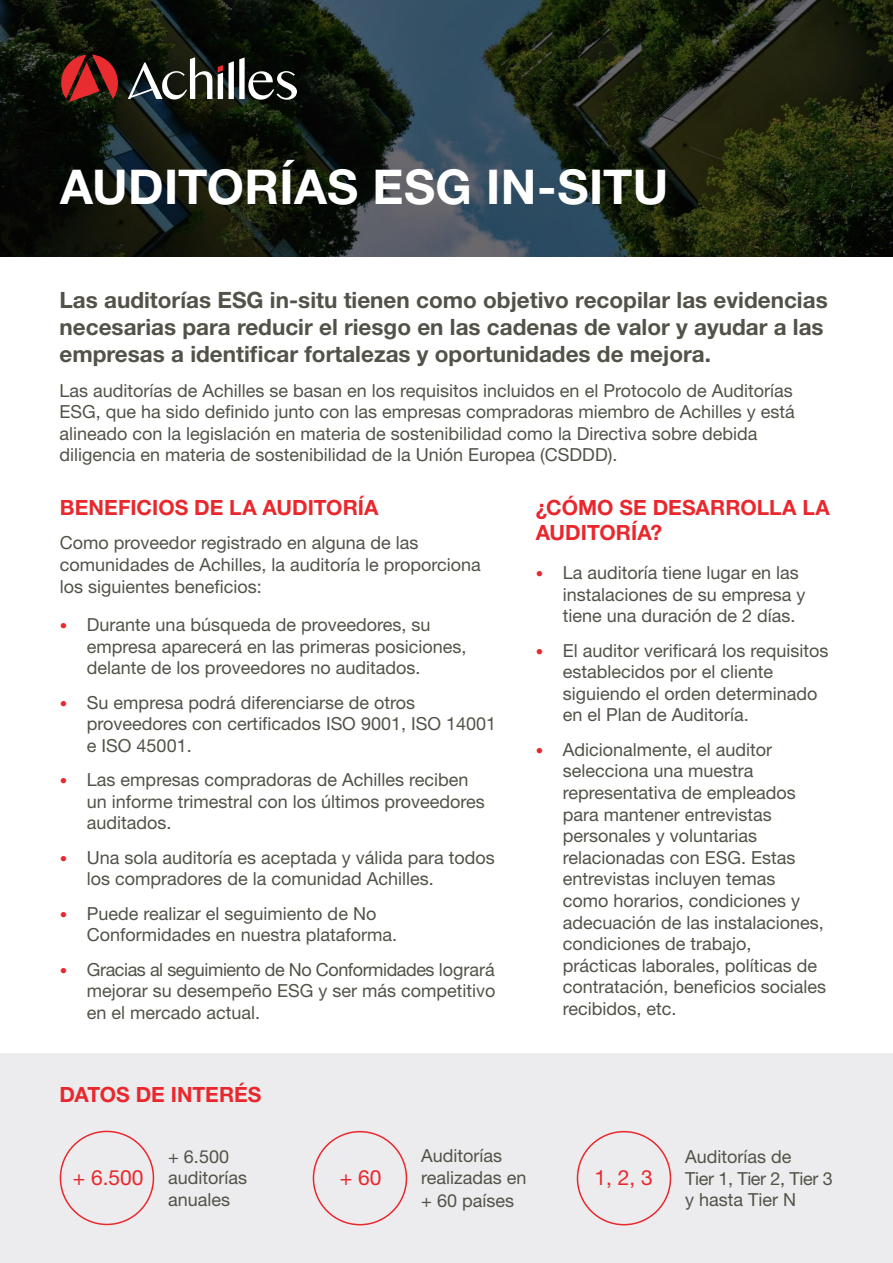
<style>
.page{position:relative;width:893px;height:1263px;background:#fff}
.page>*{position:absolute;margin:0;border:0;box-sizing:border-box;transform-origin:0 0}
.t1{font:700 48px "Helvetica Neue LT Std";letter-spacing:.005em;color:#fff}
.t2{font:700 22.5px/27px "Helvetica Neue LT Std";color:#535249}
.t3{font:700 21px/25.2px "Helvetica Neue LT Std";color:#e9282d}
.t4{font:21px "Helvetica Neue LT Std";color:#e9282d}
.t5{font:18px/21.6px "Helvetica Neue LT Std";color:#535249}
.s1{font-size:15px;color:#e9282d}
</style>
<div class="page">
<div style="left:0;top:1053px;width:893px;height:210px;background:#ececee"></div>
<img style="left:0;top:0;width:893px;height:256px">
<svg style="left:218px;top:57px;width:79px;height:43px"></svg>
<svg style="left:128px;top:57px;width:84px;height:42px"></svg>
<svg style="left:61px;top:55px;width:57px;height:47px;background:#86221e"></svg>
<div style="left:60px;top:1131px;width:94px;height:94px;border:2px solid #e9282d;border-radius:50%"></div>
<div style="left:313px;top:1131px;width:94px;height:94px;border:2px solid #e9282d;border-radius:50%"></div>
<div style="left:577px;top:1131px;width:94px;height:94px;border:2px solid #e9282d;border-radius:50%"></div>
<p class="t1" style="left:60px;top:157px;width:610px">AUDITORÍAS ESG IN-SITU</p>
<p class="t2" style="left:60px;top:286px;width:770px">Las auditorías ESG in-situ tienen como objetivo recopilar las evidencias necesarias para reducir el riesgo en las cadenas de valor y ayudar a las empresas a identificar fortalezas y oportunidades de mejora.</p>
<p class="t5" style="left:60px;top:379px;width:737px">Las auditorías de Achilles se basan en los requisitos incluidos en el Protocolo de Auditorías ESG, que ha sido definido junto con las empresas compradoras miembro de Achilles y está alineado con la legislación en materia de sostenibilidad como la Directiva sobre debida diligencia en materia de sostenibilidad de la Unión Europea (CSDDD).</p>
<p class="t3" style="left:60px;top:495px;width:320px">BENEFICIOS DE LA AUDITORÍA</p>
<p class="t5" style="left:60px;top:532px;width:422px">Como proveedor registrado en alguna de las comunidades de Achilles, la auditoría le proporciona los siguientes beneficios:</p>
<p class="t5" style="left:87px;top:614px;width:381px;text-indent:-27px"><span class="s1">•</span> Durante una búsqueda de proveedores, su empresa aparecerá en las primeras posiciones, delante de los proveedores no auditados.</p>
<p class="t5" style="left:87px;top:691px;width:411px;text-indent:-27px"><span class="s1">•</span> Su empresa podrá diferenciarse de otros proveedores con certificados ISO 9001, ISO 14001 e ISO 45001.</p>
<p class="t5" style="left:87px;top:769px;width:399px;text-indent:-27px"><span class="s1">•</span> Las empresas compradoras de Achilles reciben un informe trimestral con los últimos proveedores auditados.</p>
<p class="t5" style="left:87px;top:846px;width:409px;text-indent:-27px"><span class="s1">•</span> Una sola auditoría es aceptada y válida para todos los compradores de la comunidad Achilles.</p>
<p class="t5" style="left:87px;top:902px;width:312px;text-indent:-27px"><span class="s1">•</span> Puede realizar el seguimiento de No<br>Conformidades en nuestra plataforma.</p>
<p class="t5" style="left:87px;top:958px;width:410px;text-align:justify;text-indent:-27px"><span class="s1">•</span> Gracias al seguimiento de No Conformidades logrará mejorar su desempeño ESG y ser más competitivo en el mercado actual.</p>
<p class="t3" style="left:536px;top:495px;width:296px">¿CÓMO SE DESARROLLA LA<br>AUDITORÍA?</p>
<p class="t5" style="left:563px;top:561px;width:244px;text-indent:-27px"><span class="s1">•</span> La auditoría tiene lugar en las instalaciones de su empresa y tiene una duración de 2 días.</p>
<p class="t5" style="left:563px;top:639px;width:267px;text-indent:-27px"><span class="s1">•</span> El auditor verificará los requisitos establecidos por el cliente siguiendo el orden determinado en el Plan de Auditoría.</p>
<p class="t5" style="left:563px;top:738px;width:265px;text-indent:-27px"><span class="s1">•</span> Adicionalmente, el auditor selecciona una muestra representativa de empleados para mantener entrevistas personales y voluntarias relacionadas con ESG. Estas entrevistas incluyen temas<br>como horarios, condiciones y adecuación de las instalaciones, condiciones de trabajo, prácticas laborales, políticas de contratación, beneficios sociales recibidos, etc.</p>
<p class="t3" style="left:60px;top:1081px;width:204px">DATOS DE INTERÉS</p>
<p class="t4" style="left:73px;top:1165px;width:72px">+ 6.500</p>
<p class="t5" style="left:168px;top:1145px;width:81px">+ 6.500 auditorías anuales</p>
<p class="t4" style="left:340px;top:1165px;width:43px">+ 60</p>
<p class="t5" style="left:421px;top:1145px;width:107px">Auditorías realizadas en</p>
<p class="t5" style="left:421px;top:1190px;width:94px">+ 60 países</p>
<p class="t4" style="left:594px;top:1165px;width:60px">1, 2, 3</p>
<p class="t5" style="left:685px;top:1145px;width:149px">Auditorías de<br>Tier 1, Tier 2, Tier 3 y hasta Tier N</p>
</div>
